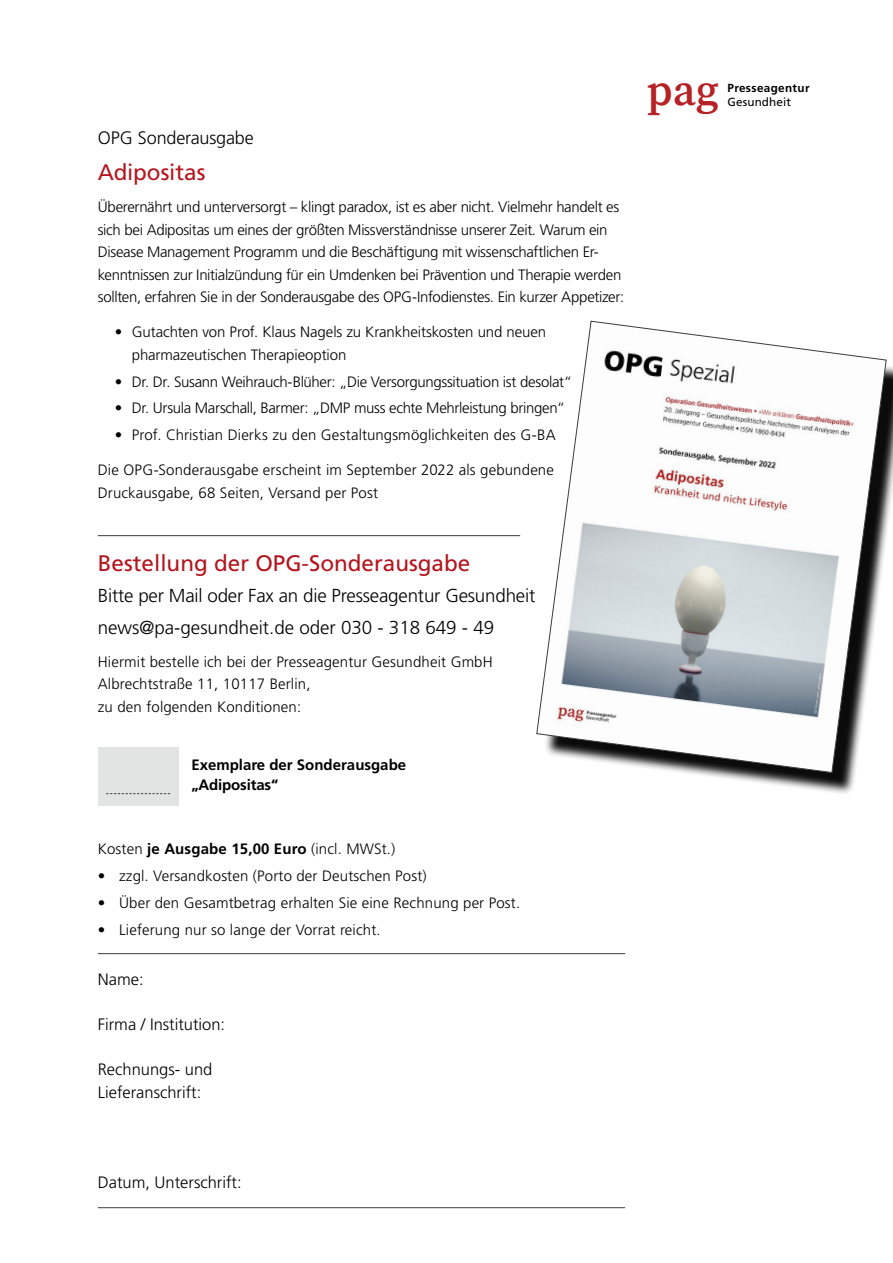
<style>
.page{position:relative;width:893px;height:1263px;background:#fff}
.page>*{position:absolute;margin:0;border:0;box-sizing:border-box;transform-origin:0 0}
.t1{font:600 44.25px "Source Serif Pro";color:#b62125}
.t2{font:22.5px "Frutiger LT Std";color:#b3161e}
.t3{font:300 18.75px/31.5px "Frutiger LT Std";letter-spacing:-.01em;color:#000}
.t4{font:300 18px "Frutiger LT Std";letter-spacing:-.01em;color:#000}
.t5{font:300 16.5px/22.5px "Frutiger LT Std";color:#000}
.t6{font:300 15px/22.5px "Frutiger LT Std";letter-spacing:-.01em;color:#000}
.t7{font:300 15px/22.5px "Frutiger LT Std";letter-spacing:.01em;color:#000}
.t8{font:700 15px/19.5px "Frutiger LT Std";color:#000}
.t9{font:700 11.7px "Frutiger LT Std";letter-spacing:.03em;color:#000}
.t10{font:11.7px "Frutiger LT Std";letter-spacing:.01em;color:#000}
.s1{font-weight:700}
</style>
<div class="page">
<div style="left:543px;top:328px;width:350px;height:467px;background:#000;opacity:.96"></div>
<svg style="left:536px;top:320px;width:351px;height:453px"></svg>
<div style="left:98px;top:747px;width:81px;height:58px;background:#e2e3e3"></div>
<svg style="left:106px;top:793px;width:64px;height:1px"></svg>
<hr style="left:98px;top:535px;width:422px;height:1px;background:#3c3c3c">
<hr style="left:98px;top:953px;width:527px;height:1px;background:#3c3c3c">
<hr style="left:98px;top:1207px;width:527px;height:1px;background:#3c3c3c">
<p class="t4" style="left:98px;top:128px;width:158px">OPG Sonderausgabe</p>
<h2 class="t2" style="left:98px;top:159px;width:109px">Adipositas</h2>
<p class="t6" style="left:98px;top:196px;width:528px">Überernährt und unterversorgt – klingt paradox, ist es aber nicht. Vielmehr handelt es sich bei Adipositas um eines der größten Missverständnisse unserer Zeit. Warum ein Disease Management Programm und die Beschäftigung mit wissenschaftlichen Er&shy;kenntnissen zur Initialzündung für ein Umdenken bei Prävention und Therapie werden sollten, erfahren Sie in der Sonderausgabe des OPG-Infodienstes. Ein kurzer Appetizer:</p>
<p class="t6" style="left:132px;top:321px;width:416px;text-indent:-17px">• Gutachten von Prof. Klaus Nagels zu Krankheitskosten und neuen pharmazeutischen Therapieoption</p>
<p class="t6" style="left:115px;top:370px;width:459px">• Dr. Dr. Susann Weihrauch-Blüher: „Die Versorgungssituation ist desolat“</p>
<p class="t6" style="left:115px;top:397px;width:452px">• Dr. Ursula Marschall, Barmer: „DMP muss echte Mehrleistung bringen“</p>
<p class="t7" style="left:115px;top:424px;width:442px">• Prof. Christian Dierks zu den Gestaltungsmöglichkeiten des G-BA</p>
<p class="t7" style="left:98px;top:459px;width:458px">Die OPG-Sonderausgabe erscheint im September 2022 als gebundene<br>Druckausgabe, 68 Seiten, Versand per Post</p>
<h2 class="t2" style="left:98px;top:549px;width:374px">Bestellung der OPG-Sonderausgabe</h2>
<p class="t3" style="left:98px;top:580px;width:439px">Bitte per Mail oder Fax an die Presseagentur Gesundheit news@pa-gesundheit.de oder 030 - 318 649 - 49</p>
<p class="t7" style="left:98px;top:650px;width:396px">Hiermit bestelle ich bei der Presseagentur Gesundheit GmbH<br>Albrechtstraße 11, 10117 Berlin,<br>zu den folgenden Konditionen:</p>
<p class="t8" style="left:191px;top:755px;width:216px">Exemplare der Sonderausgabe „Adipositas“</p>
<p class="t7" style="left:98px;top:838px;width:299px">Kosten <span class="s1">je Ausgabe 15,00 Euro</span> (incl. MWSt.)</p>
<p class="t7" style="left:98px;top:865px;width:330px">• zzgl. Versandkosten (Porto der Deutschen Post)</p>
<p class="t7" style="left:98px;top:892px;width:424px">• Über den Gesamtbetrag erhalten Sie eine Rechnung per Post.</p>
<p class="t7" style="left:98px;top:919px;width:284px">• Lieferung nur so lange der Vorrat reicht.</p>
<p class="t5" style="left:98px;top:969px;width:47px">Name:</p>
<p class="t5" style="left:98px;top:1014px;width:129px">Firma / Institution:</p>
<p class="t5" style="left:98px;top:1059px;width:116px">Rechnungs- und<br>Lieferanschrift:</p>
<h1 class="t1" style="left:646px;top:65px;width:74px">pag</h1>
<p class="t9" style="left:728px;top:81px;width:84px">Presseagentur</p>
<p class="t10" style="left:728px;top:95px;width:65px">Gesundheit</p>
<p class="t5" style="left:98px;top:1171px;width:145px">Datum, Unterschrift:</p>
</div>
